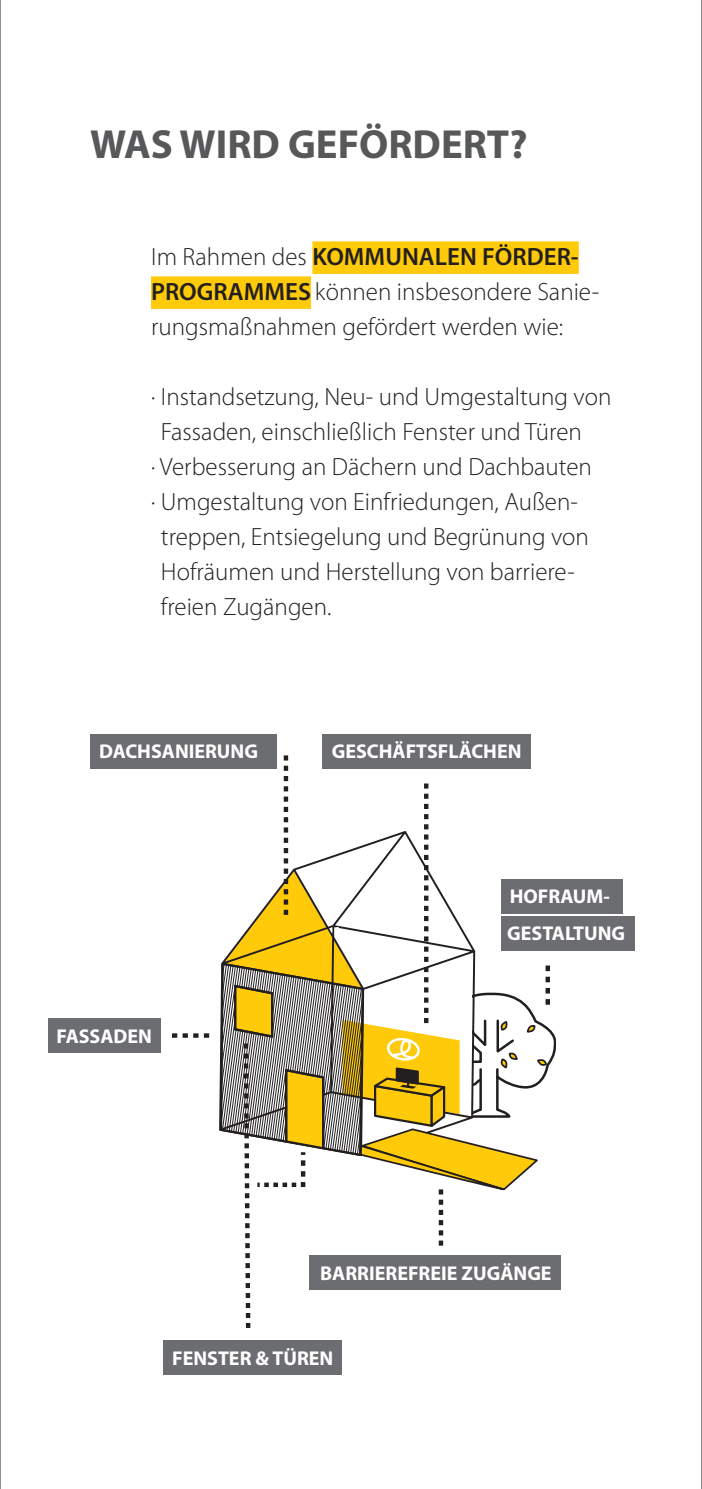
<style>
.page{position:relative;width:702px;height:1489px;background:#fff}
.page>*{position:absolute;margin:0;border:0;box-sizing:border-box;transform-origin:0 0}
.t1{font:700 40.75px "Myriad Pro";color:#57585a}
.t2{font:300 25px/35px "Myriad Pro";color:#231f20}
.t3{font:700 20px/37px "Myriad Pro";color:#fff}
.s1{font-weight:600}
</style>
<div class="page">
<hr style="left:0;top:0;width:1px;height:1488px;background:#231f20">
<hr style="left:701px;top:0;width:1px;height:1488px;background:#231f20">
<div style="left:312px;top:241px;width:266px;height:33px;background:#feca0a"></div>
<div style="left:151px;top:276px;width:160px;height:33px;background:#feca0a"></div>
<div style="left:90px;top:734px;width:186px;height:34px;background:#6c6d70"></div>
<div style="left:322px;top:734px;width:209px;height:34px;background:#6c6d70"></div>
<div style="left:48px;top:1018px;width:113px;height:34px;background:#6c6d70"></div>
<div style="left:310px;top:1255px;width:250px;height:34px;background:#6c6d70"></div>
<div style="left:163px;top:1339px;width:179px;height:34px;background:#6c6d70"></div>
<svg style="left:172px;top:1033px;width:37px;height:4px"></svg>
<div style="left:501px;top:879px;width:122px;height:34px;background:#6c6d70"></div>
<div style="left:501px;top:916px;width:133px;height:34px;background:#6c6d70"></div>
<svg style="left:219px;top:755px;width:336px;height:573px"></svg>
<h1 class="t1" style="left:90px;top:118px;width:439px">WAS WIRD GEFÖRDERT?</h1>
<p class="t2" style="left:151px;top:239px;width:449px">Im Rahmen des <span class="s1">KOMMUNALEN FÖRDER-<br>PROGRAMMES</span> können insbesondere Sanie&shy;rungsmaßnahmen gefördert werden wie:</p>
<p class="t2" style="left:151px;top:379px;width:462px">· Instandsetzung, Neu- und Umgestaltung von</p>
<p class="t2" style="left:161px;top:414px;width:422px">Fassaden, einschließlich Fenster und Türen</p>
<p class="t2" style="left:151px;top:449px;width:442px">· Verbesserung an Dächern und Dachbauten</p>
<p class="t2" style="left:151px;top:484px;width:428px">· Umgestaltung von Einfriedungen, Außen-</p>
<p class="t2" style="left:161px;top:519px;width:429px">treppen, Entsiegelung und Begrünung von</p>
<p class="t2" style="left:161px;top:554px;width:414px">Hofräumen und Herstellung von barriere-</p>
<p class="t2" style="left:161px;top:589px;width:172px">freien Zugängen.</p>
<p class="t3" style="left:99px;top:732px;width:160px">DACHSANIERUNG</p>
<p class="t3" style="left:332px;top:732px;width:191px">GESCHÄFTSFLÄCHEN</p>
<p class="t3" style="left:56px;top:1016px;width:97px">FASSADEN</p>
<p class="t3" style="left:507px;top:877px;width:119px">HOFRAUM-<br>GESTALTUNG</p>
<p class="t3" style="left:320px;top:1253px;width:233px">BARRIEREFREIE ZUGÄNGE</p>
<p class="t3" style="left:172px;top:1339px;width:163px">FENSTER &amp; TÜREN</p>
</div>
